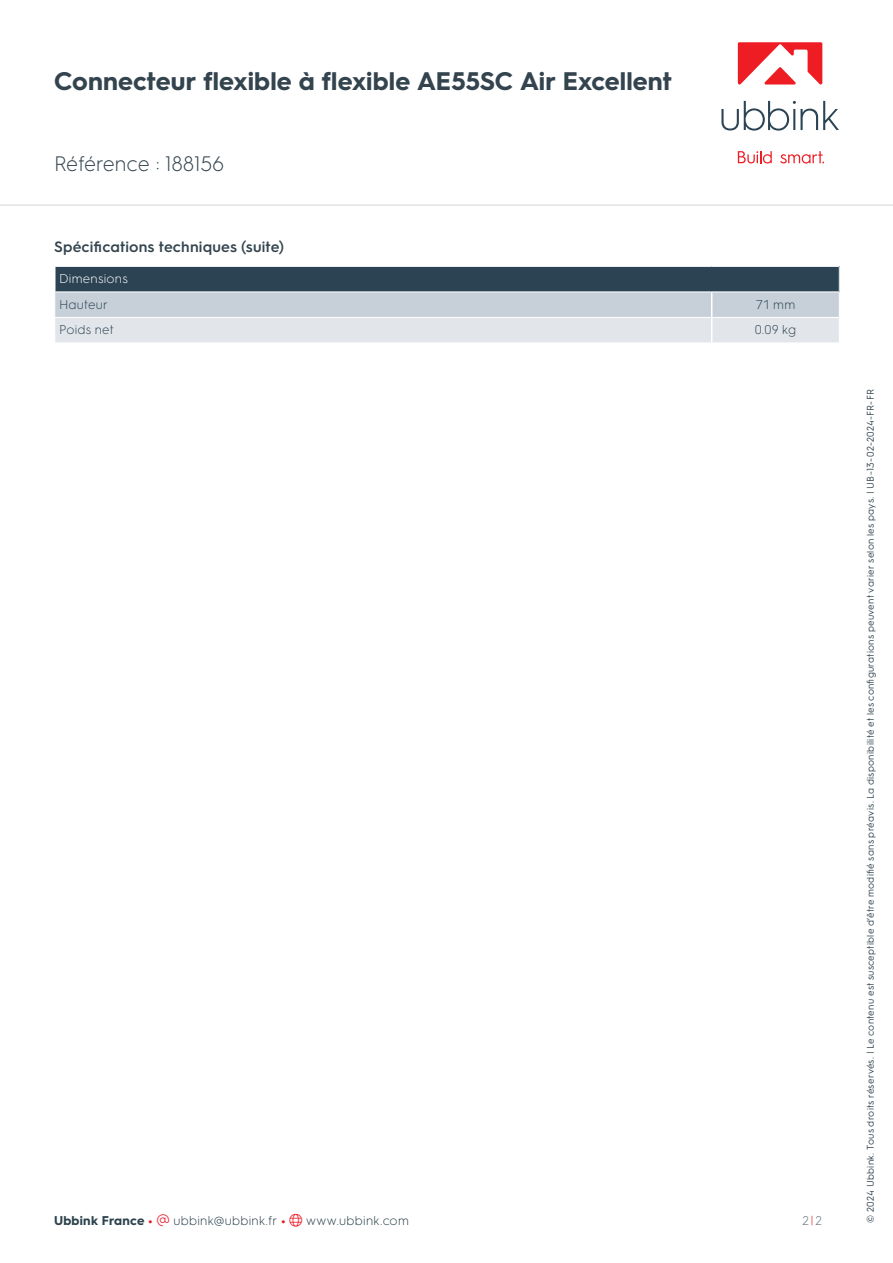
<style>
.page{position:relative;width:893px;height:1263px;background:#fff}
.page>*{position:absolute;margin:0;border:0;box-sizing:border-box;transform-origin:0 0}
.t1{font:700 25.5px "HGS3";letter-spacing:.005em;color:#33444f}
.t2{font:300 21px "HGS3";color:#33444f}
.t3{font:600 15px "HGS3";letter-spacing:.01em;color:#33444f}
.t4{font:300 12.75px "HGS3";letter-spacing:.02em;color:#2c424c}
.t5{font:300 12.75px "HGS3";letter-spacing:.015em;color:#2c4354}
.t6{font:300 12.75px "HGS3";letter-spacing:.02em;color:#fff}
.t7{font:300 12.75px "HGS3";color:#66737c}
.t8{font:9.75px "HGS3";letter-spacing:.025em;color:#33444f}
.s1{font-weight:700}
.s2{font-weight:700;color:#e31e25}
.s3{color:#ee1f2d}
.s4{color:#e31e25}
</style>
<div class="page">
<svg style="left:55px;top:267px;width:785px;height:76px;background:#a0abb5"></svg>
<hr style="left:0;top:204px;width:893px;height:2px;background:#e1e4e6">
<svg style="left:721px;top:101px;width:118px;height:30px"></svg>
<svg style="left:738px;top:151px;width:34px;height:13px"></svg>
<svg style="left:780px;top:151px;width:44px;height:13px"></svg>
<svg style="left:738px;top:42px;width:84px;height:43px"></svg>
<h1 class="t1" style="left:54px;top:63px;width:619px">Connecteur flexible à flexible AE55SC Air Excellent</h1>
<h2 class="t2" style="left:54px;top:150px;width:172px">Référence : 188156</h2>
<h3 class="t3" style="left:54px;top:236px;width:232px">Spécifications techniques (suite)</h3>
<h3 class="t6" style="left:59px;top:270px;width:70px">Dimensions</h3>
<h3 class="t5" style="left:59px;top:296px;width:50px">Hauteur</h3>
<h3 class="t5" style="left:756px;top:296px;width:41px">71 mm</h3>
<h3 class="t5" style="left:59px;top:321px;width:56px">Poids net</h3>
<h3 class="t5" style="left:755px;top:321px;width:43px">0.09 kg</h3>
<h3 class="t4" style="left:54px;top:1211px;width:356px"><span class="s1">Ubbink France</span> <span class="s2">•</span> <span class="s3">▼</span> ubbink@ubbink.fr <span class="s2">•</span> <span class="s3">●□</span> www.ubbink.com</h3>
<h3 class="t7" style="left:802px;top:1211px;width:21px">2<span class="s4">|</span>2</h3>
<p class="t8" style="left:864px;top:1222px;width:835px;rotate:-90deg">© 2024 Ubbink. Tous droits réservés. | Le contenu est susceptible d’être modifié sans préavis. La disponibilité et les configurations peuvent varier selon les pays. | UB-13-02-2024-FR-FR</p>
</div>
